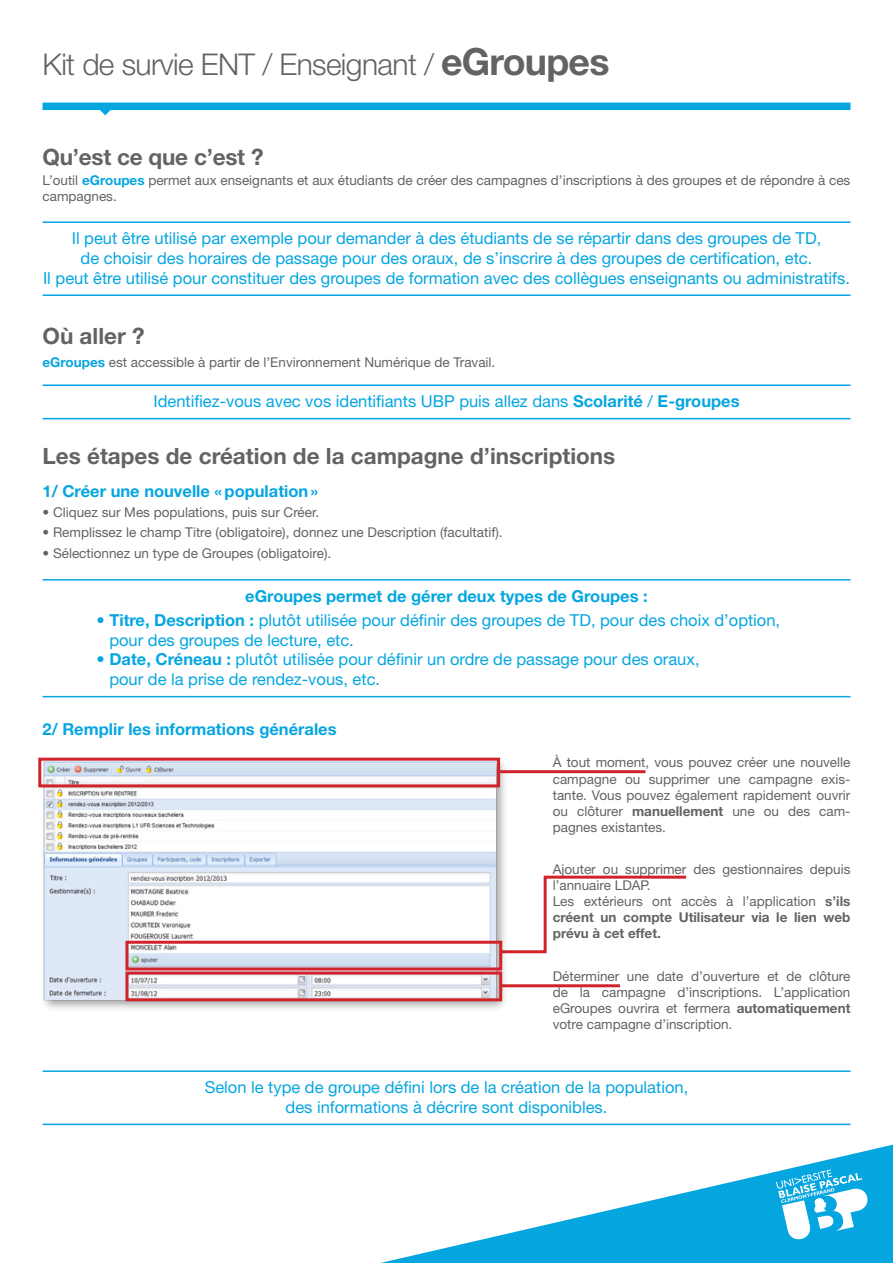
<style>
.page{position:relative;width:893px;height:1263px;background:#fff}
.page>*{position:absolute;margin:0;border:0;box-sizing:border-box;transform-origin:0 0}
.t1{font:300 30px "Helvetica Neue LT Std";letter-spacing:-.02em;color:#636366}
.t2{font:700 22.5px "Helvetica Neue LT Std";color:#636366}
.t3{font:16.5px/19.8px "Helvetica Neue LT Std";color:#05a6e0;text-align:center}
.t4{font:700 16.5px "Helvetica Neue LT Std";color:#05a6e0}
.t5{font:13.5px/16.2px "Helvetica Neue LT Std";color:#636366}
.t6{font:700 13.5px/16.2px "Helvetica Neue LT Std";color:#636366;text-align:justify}
.s1{font-weight:700;font-size:37.5px}
.s2{font-weight:700;color:#05a6e0}
.s3{font-weight:700}
.s4{font-weight:400}
</style>
<div class="page">
<div style="left:43px;top:103px;width:807px;height:7px;background:#05a6e0"></div>
<svg style="left:97px;top:110px;width:16px;height:5px"></svg>
<svg style="left:380px;top:1145px;width:513px;height:118px"></svg>
<svg style="left:776px;top:1169px;width:91px;height:70px"></svg>
<hr style="left:43px;top:221px;width:807px;height:2px;background:#05a6e0">
<hr style="left:43px;top:294px;width:807px;height:2px;background:#05a6e0">
<hr style="left:43px;top:384px;width:807px;height:2px;background:#05a6e0">
<hr style="left:43px;top:418px;width:807px;height:1px;background:#05a6e0">
<hr style="left:43px;top:579px;width:807px;height:1px;background:#05a6e0">
<hr style="left:43px;top:696px;width:807px;height:1px;background:#05a6e0">
<hr style="left:43px;top:1070px;width:807px;height:2px;background:#05a6e0">
<hr style="left:43px;top:1123px;width:807px;height:2px;background:#05a6e0">
<div style="left:41px;top:756px;width:467px;height:256px;background:#231f20;opacity:.4"></div>
<img style="left:44px;top:762px;width:452px;height:238px">
<div style="left:38px;top:758px;width:462px;height:29px;border:3px solid #d1232a"></div>
<div style="left:125px;top:941px;width:377px;height:29px;border:3px solid #d1232a"></div>
<div style="left:125px;top:971px;width:377px;height:30px;border:3px solid #d1232a"></div>
<hr style="left:500px;top:770px;width:145px;height:3px;background:#d1232a">
<svg style="left:497px;top:874px;width:190px;height:81px"></svg>
<hr style="left:500px;top:984px;width:120px;height:3px;background:#d1232a">
<p class="t1" style="left:43px;top:46px;width:568px">Kit de survie ENT / Enseignant / <span class="s1">eGroupes</span></p>
<p class="t2" style="left:43px;top:143px;width:222px">Qu’est ce que c’est ?</p>
<p class="t5" style="left:43px;top:172px;width:809px">L’outil <span class="s2">eGroupes</span> permet aux enseignants et aux étudiants de créer des campagnes d’inscriptions à des groupes et de répondre à ces campagnes.</p>
<p class="t3" style="left:43px;top:228px;width:808px">Il peut être utilisé par exemple pour demander à des étudiants de se répartir dans des groupes de TD,<br>de choisir des horaires de passage pour des oraux, de s’inscrire à des groupes de certification, etc.<br>Il peut être utilisé pour constituer des groupes de formation avec des collègues enseignants ou administratifs.</p>
<p class="t2" style="left:43px;top:322px;width:104px">Où aller ?</p>
<p class="t5" style="left:43px;top:354px;width:454px"><span class="s2">eGroupes</span> est accessible à partir de l’Environnement Numérique de Travail.</p>
<p class="t3" style="left:153px;top:391px;width:588px">Identifiez-vous avec vos identifiants UBP puis allez dans <span class="s3">Scolarité</span> / <span class="s3">E-groupes</span></p>
<p class="t2" style="left:43px;top:442px;width:574px">Les étapes de création de la campagne d’inscriptions</p>
<p class="t4" style="left:43px;top:480px;width:277px">1/ Créer une nouvelle « population »</p>
<p class="t5" style="left:43px;top:504px;width:278px">• Cliquez sur Mes populations, puis sur Créer.</p>
<p class="t5" style="left:43px;top:524px;width:462px">• Remplissez le champ Titre (obligatoire), donnez une Description (facultatif).</p>
<p class="t5" style="left:43px;top:545px;width:290px">• Sélectionnez un type de Groupes (obligatoire).</p>
<p class="t4" style="left:245px;top:586px;width:404px">eGroupes permet de gérer deux types de Groupes :</p>
<p class="t3" style="left:109px;top:610px;width:672px;text-align:left;text-indent:-13px">• <span class="s3">Titre, Description :</span> plutôt utilisée pour définir des groupes de TD, pour des choix d’option, pour des groupes de lecture, etc.</p>
<p class="t3" style="left:109px;top:649px;width:592px;text-align:left;text-indent:-13px">• <span class="s3">Date, Créneau :</span> plutôt utilisée pour définir un ordre de passage pour des oraux, pour de la prise de rendez-vous, etc.</p>
<p class="t4" style="left:43px;top:719px;width:296px">2/ Remplir les informations générales</p>
<p class="t5" style="left:553px;top:754px;width:299px;text-align:justify">À tout moment, vous pouvez créer une nouvelle campagne ou supprimer une campagne exis&shy;tante. Vous pouvez également rapidement ouvrir ou clôturer <span class="s3">manuellement</span> une ou des cam&shy;pagnes existantes.</p>
<p class="t5" style="left:553px;top:860px;width:299px">Ajouter ou supprimer des gestionnaires depuis l’annuaire LDAP.</p>
<p class="t6" style="left:553px;top:893px;width:299px"><span class="s4">Les extérieurs ont accès à l’application</span> s’ils créent un compte Utilisateur via le lien web prévu à cet effet.</p>
<p class="t5" style="left:553px;top:968px;width:299px;text-align:justify">Déterminer une date d’ouverture et de clôture de la campagne d’inscriptions. L’application eGroupes ouvrira et fermera <span class="s3">automatiquement </span>votre campagne d’inscription.</p>
<p class="t3" style="left:205px;top:1077px;width:485px">Selon le type de groupe défini lors de la création de la population, des informations à décrire sont disponibles.</p>
</div>
